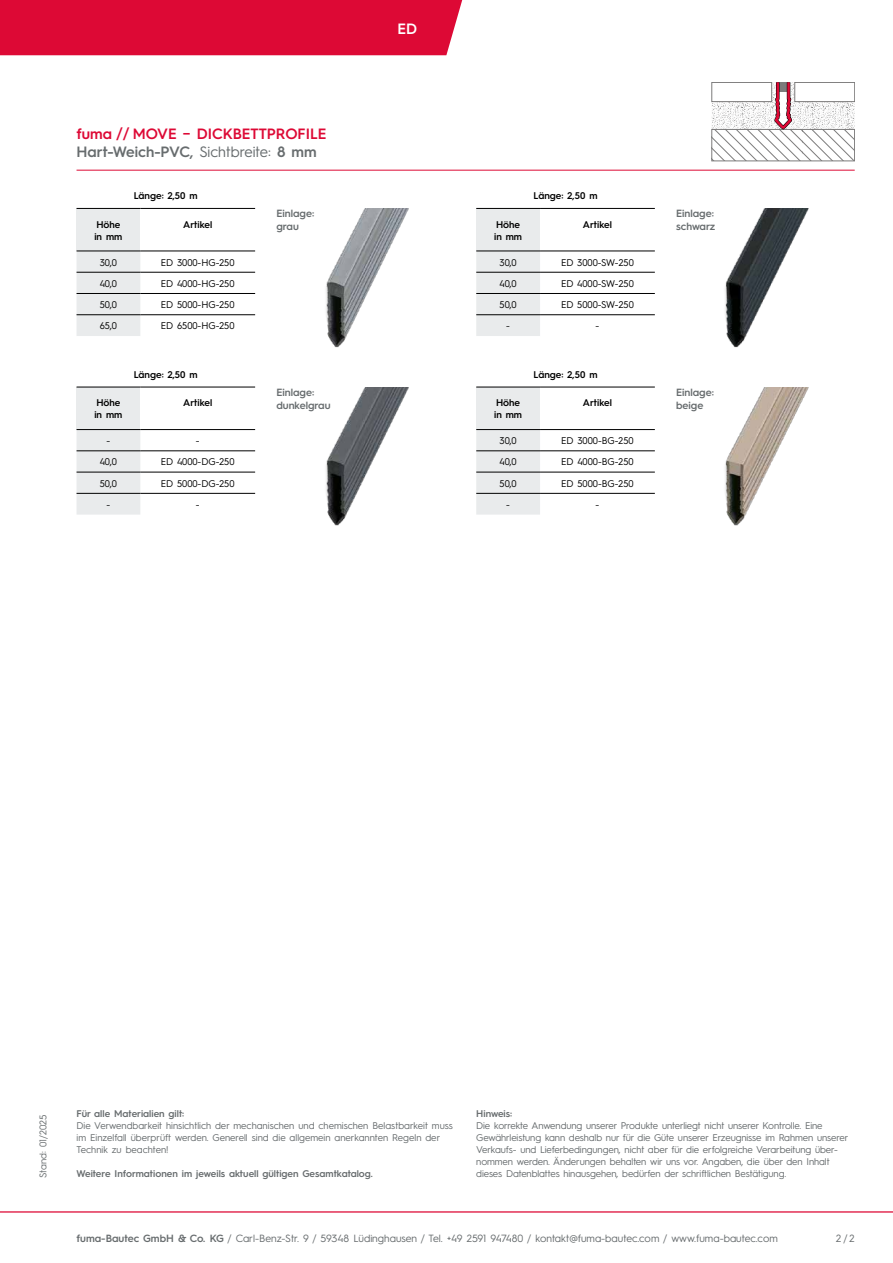
<style>
.page{position:relative;width:893px;height:1263px;background:#fff}
.page>*{position:absolute;margin:0;border:0;box-sizing:border-box;transform-origin:0 0}
.t1{font:600 15px/18px "Hurme Geometric Sans 3";color:#dd0935}
.t2{font:600 15px "Hurme Geometric Sans 3";color:#fff}
.t3{font:10.5px "Hurme Geometric Sans 3";color:#676c6e}
.t4{font:600 10.5px/13.2px "Hurme Geometric Sans 3";color:#676c6e}
.t5{font:9.75px/12px "Hurme Geometric Sans 3";letter-spacing:-.01em;color:#676c6e}
.t6{font:9.75px "Hurme Geometric Sans 3";color:#000}
.t7{font:600 9.75px/12px "Hurme Geometric Sans 3";color:#000}
.t8{font:600 9.75px "Hurme Geometric Sans 3";color:#676c6e}
.s1{color:#676c6e}
.s2{font-weight:400;color:#676c6e}
.s3{font-weight:600}
</style>
<div class="page">
<div style="left:0;top:0;width:463px;height:55px;background:#dd0935"></div>
<hr style="left:0;top:1211px;width:893px;height:1px;background:#dd0935">
<img style="left:326px;top:208px;width:83px;height:140px">
<img style="left:725px;top:208px;width:84px;height:140px">
<img style="left:326px;top:387px;width:83px;height:139px">
<img style="left:725px;top:387px;width:84px;height:139px">
<div style="left:77px;top:208px;width:63px;height:43px;background:#e9ebec"></div>
<div style="left:77px;top:252px;width:63px;height:84px;background:#e9ebec"></div>
<hr style="left:77px;top:272px;width:63px;height:1px;background:#000">
<hr style="left:140px;top:272px;width:115px;height:1px;background:#000">
<hr style="left:77px;top:293px;width:63px;height:1px;background:#000">
<hr style="left:140px;top:293px;width:115px;height:1px;background:#000">
<hr style="left:77px;top:314px;width:63px;height:1px;background:#000">
<hr style="left:140px;top:314px;width:115px;height:1px;background:#000">
<hr style="left:77px;top:251px;width:63px;height:1px;background:#000">
<hr style="left:140px;top:251px;width:115px;height:1px;background:#000">
<hr style="left:77px;top:208px;width:63px;height:1px;background:#000">
<hr style="left:140px;top:208px;width:115px;height:1px;background:#000">
<div style="left:77px;top:387px;width:63px;height:43px;background:#e9ebec"></div>
<div style="left:77px;top:430px;width:63px;height:85px;background:#e9ebec"></div>
<hr style="left:77px;top:451px;width:63px;height:1px;background:#000">
<hr style="left:140px;top:451px;width:115px;height:1px;background:#000">
<hr style="left:77px;top:472px;width:63px;height:1px;background:#000">
<hr style="left:140px;top:472px;width:115px;height:1px;background:#000">
<hr style="left:77px;top:493px;width:63px;height:1px;background:#000">
<hr style="left:140px;top:493px;width:115px;height:1px;background:#000">
<hr style="left:77px;top:429px;width:63px;height:1px;background:#000">
<hr style="left:140px;top:429px;width:115px;height:1px;background:#000">
<hr style="left:77px;top:387px;width:63px;height:1px;background:#000">
<hr style="left:140px;top:387px;width:115px;height:1px;background:#000">
<div style="left:476px;top:387px;width:64px;height:43px;background:#e9ebec"></div>
<div style="left:476px;top:430px;width:64px;height:85px;background:#e9ebec"></div>
<hr style="left:476px;top:451px;width:64px;height:1px;background:#000">
<hr style="left:540px;top:451px;width:115px;height:1px;background:#000">
<hr style="left:476px;top:472px;width:64px;height:1px;background:#000">
<hr style="left:540px;top:472px;width:115px;height:1px;background:#000">
<hr style="left:476px;top:493px;width:64px;height:1px;background:#000">
<hr style="left:540px;top:493px;width:115px;height:1px;background:#000">
<hr style="left:476px;top:429px;width:64px;height:1px;background:#000">
<hr style="left:540px;top:429px;width:115px;height:1px;background:#000">
<hr style="left:476px;top:387px;width:64px;height:1px;background:#000">
<hr style="left:540px;top:387px;width:115px;height:1px;background:#000">
<div style="left:476px;top:208px;width:64px;height:43px;background:#e9ebec"></div>
<div style="left:476px;top:252px;width:64px;height:84px;background:#e9ebec"></div>
<hr style="left:476px;top:272px;width:64px;height:1px;background:#000">
<hr style="left:540px;top:272px;width:115px;height:1px;background:#000">
<hr style="left:476px;top:293px;width:64px;height:1px;background:#000">
<hr style="left:540px;top:293px;width:115px;height:1px;background:#000">
<hr style="left:476px;top:314px;width:64px;height:1px;background:#000">
<hr style="left:540px;top:314px;width:115px;height:1px;background:#000">
<hr style="left:476px;top:251px;width:64px;height:1px;background:#000">
<hr style="left:540px;top:251px;width:115px;height:1px;background:#000">
<hr style="left:476px;top:208px;width:64px;height:1px;background:#000">
<hr style="left:540px;top:208px;width:115px;height:1px;background:#000">
<hr style="left:77px;top:170px;width:778px;height:1px;background:#dd0935">
<svg style="left:711px;top:82px;width:144px;height:79px"></svg>
<h1 class="t2" style="left:398px;top:18px;width:21px">ED</h1>
<h1 class="t1" style="left:77px;top:124px;width:251px">fuma // MOVE – DICKBETTPROFILE<br><span class="s1">Hart-Weich-PVC,</span> <span class="s2">Sichtbreite:</span> <span class="s1">8 mm</span></h1>
<p class="t7" style="left:134px;top:189px;width:65px">Länge: 2,50 m</p>
<p class="t7" style="left:534px;top:189px;width:65px">Länge: 2,50 m</p>
<p class="t7" style="left:94px;top:218px;width:29px">Höhe in mm</p>
<p class="t7" style="left:183px;top:218px;width:30px">Artikel</p>
<p class="t6" style="left:100px;top:255px;width:19px">30,0</p>
<p class="t6" style="left:161px;top:255px;width:75px">ED 3000-HG-250</p>
<p class="t6" style="left:100px;top:277px;width:19px">40,0</p>
<p class="t6" style="left:161px;top:277px;width:75px">ED 4000-HG-250</p>
<p class="t6" style="left:100px;top:298px;width:19px">50,0</p>
<p class="t6" style="left:161px;top:298px;width:75px">ED 5000-HG-250</p>
<p class="t6" style="left:100px;top:319px;width:19px">65,0</p>
<p class="t6" style="left:161px;top:319px;width:75px">ED 6500-HG-250</p>
<p class="t4" style="left:276px;top:206px;width:39px">Einlage: grau</p>
<p class="t7" style="left:494px;top:218px;width:29px">Höhe in mm</p>
<p class="t7" style="left:583px;top:218px;width:30px">Artikel</p>
<p class="t6" style="left:500px;top:255px;width:19px">30,0</p>
<p class="t6" style="left:561px;top:255px;width:74px">ED 3000-SW-250</p>
<p class="t6" style="left:500px;top:277px;width:19px">40,0</p>
<p class="t6" style="left:561px;top:277px;width:74px">ED 4000-SW-250</p>
<p class="t6" style="left:500px;top:298px;width:19px">50,0</p>
<p class="t6" style="left:561px;top:298px;width:74px">ED 5000-SW-250</p>
<p class="t6" style="left:506px;top:319px;width:5px">-</p>
<p class="t6" style="left:596px;top:319px;width:5px">-</p>
<p class="t4" style="left:676px;top:206px;width:41px">Einlage: schwarz</p>
<p class="t7" style="left:134px;top:368px;width:65px">Länge: 2,50 m</p>
<p class="t7" style="left:534px;top:368px;width:65px">Länge: 2,50 m</p>
<p class="t7" style="left:94px;top:396px;width:29px">Höhe in mm</p>
<p class="t7" style="left:183px;top:396px;width:30px">Artikel</p>
<p class="t6" style="left:107px;top:434px;width:5px">-</p>
<p class="t6" style="left:196px;top:434px;width:5px">-</p>
<p class="t6" style="left:100px;top:455px;width:19px">40,0</p>
<p class="t6" style="left:161px;top:455px;width:75px">ED 4000-DG-250</p>
<p class="t6" style="left:100px;top:476px;width:19px">50,0</p>
<p class="t6" style="left:161px;top:476px;width:75px">ED 5000-DG-250</p>
<p class="t6" style="left:107px;top:498px;width:5px">-</p>
<p class="t6" style="left:196px;top:498px;width:5px">-</p>
<p class="t4" style="left:276px;top:385px;width:56px">Einlage: dunkelgrau</p>
<p class="t4" style="left:676px;top:385px;width:39px">Einlage: beige</p>
<p class="t7" style="left:494px;top:396px;width:29px">Höhe in mm</p>
<p class="t7" style="left:583px;top:396px;width:30px">Artikel</p>
<p class="t6" style="left:500px;top:434px;width:19px">30,0</p>
<p class="t6" style="left:561px;top:434px;width:74px">ED 3000-BG-250</p>
<p class="t6" style="left:500px;top:455px;width:19px">40,0</p>
<p class="t6" style="left:561px;top:455px;width:74px">ED 4000-BG-250</p>
<p class="t6" style="left:500px;top:476px;width:19px">50,0</p>
<p class="t6" style="left:561px;top:476px;width:74px">ED 5000-BG-250</p>
<p class="t6" style="left:506px;top:498px;width:5px">-</p>
<p class="t6" style="left:596px;top:498px;width:5px">-</p>
<p class="t5" style="left:36px;top:1178px;width:65px;rotate:-90deg">Stand: 01/2025</p>
<p class="t8" style="left:77px;top:1107px;width:109px">Für alle Materialien gilt:</p>
<p class="t5" style="left:77px;top:1119px;width:378px">Die Verwendbarkeit hinsichtlich der mechanischen und chemischen Belastbarkeit muss im Einzelfall überprüft werden. Generell sind die allgemein anerkannten Regeln der<br>Technik zu beachten!</p>
<p class="t8" style="left:77px;top:1167px;width:298px">Weitere Informationen im jeweils aktuell gültigen Gesamtkatalog.</p>
<p class="t8" style="left:476px;top:1107px;width:38px">Hinweis:</p>
<p class="t5" style="left:476px;top:1119px;width:373px">Die korrekte Anwendung unserer Produkte unterliegt nicht unserer Kontrolle. Eine Gewährleistung kann deshalb nur für die Güte unserer Erzeugnisse im Rahmen unserer Verkaufs- und Lieferbedingungen, nicht aber für die erfolgreiche Verarbeitung über&shy;nommen werden. Änderungen behalten wir uns vor. Angaben, die über den Inhalt</p>
<p class="t5" style="left:476px;top:1167px;width:312px">dieses Datenblattes hinausgehen, bedürfen der schriftlichen Bestätigung.</p>
<p class="t3" style="left:77px;top:1231px;width:703px"><span class="s3">fuma-Bautec GmbH &amp; Co. KG</span> / Carl-Benz-Str. 9 / 59348 Lüdinghausen / Tel. +49 2591 947480 / kontakt@fuma-bautec.com / www.fuma-bautec.com</p>
<p class="t3" style="left:836px;top:1231px;width:20px">2/2</p>
</div>
